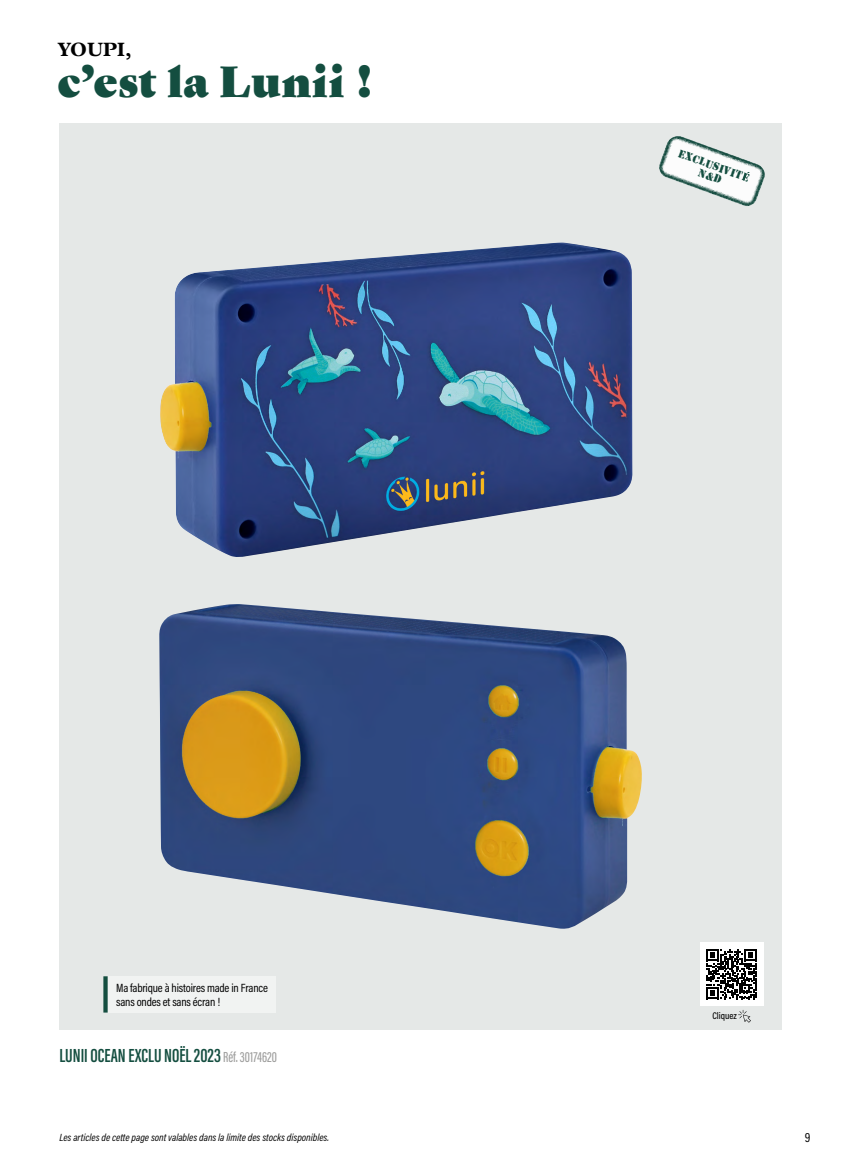
<style>
.page{position:relative;width:842px;height:1170px;background:#fff}
.page>*{position:absolute;margin:0;border:0;box-sizing:border-box;transform-origin:0 0}
._02-TITRE{font:42.15px "Gastromond";letter-spacing:.02em;color:#144e40}
._04-INTITULE_PRODUIT{font:600 19.5px "Acumin Pro Extra Cond";color:#144e40}
._01-SUR_TITRE{font:700 19.2px "Plantin";color:#000}
.t1{font:13.5px "Acumin Pro Cond";color:#000}
.DESCRIPTIF_Produit{font:12px/13.5px "Acumin Pro Cond";letter-spacing:-.015em;color:#000}
.t2{font:700 11.55px/11.1px "Top Secret Without Lines";color:#144e40}
.t3{font:italic 10.5px "Acumin Pro Cond";color:#000}
._01-SUR_TITRE-2{font:500 9.75px "Acumin Pro Cond";color:#000}
.s1{font-weight:500;font-size:15px;color:#9d9d9c}
</style>
<div class="page">
<div style="left:60px;top:123px;width:722px;height:906px;background:#e5e8e7"></div>
<img style="left:160px;top:242px;width:472px;height:315px">
<div style="left:700px;top:942px;width:63px;height:64px;background:#fff"></div>
<svg style="left:706px;top:949px;width:50px;height:50px"></svg>
<svg style="left:738px;top:1010px;width:13px;height:12px"></svg>
<div style="left:108px;top:976px;width:168px;height:36px;background:#f1f3f2"></div>
<div style="left:103px;top:976px;width:5px;height:36px;background:#144e40"></div>
<img style="left:659px;top:136px;width:106px;height:70px">
<svg style="left:742px;top:172px;width:8px;height:10px"></svg>
<img style="left:159px;top:604px;width:483px;height:325px">
<p class="_01-SUR_TITRE" style="left:57px;top:38px;width:76px">YOUPI,</p>
<p class="_02-TITRE" style="left:57px;top:48px;width:317px">c’est la Lunii !</p>
<p class="t2" style="left:705px;top:156px;width:44px;text-indent:-25px;rotate:20deg">exclusivit<br>N&amp;D</p>
<p class="DESCRIPTIF_Produit" style="left:116px;top:980px;width:153px">Ma fabrique à histoires made in France sans ondes et sans écran !</p>
<p class="_04-INTITULE_PRODUIT" style="left:59px;top:1043px;width:219px">LUNII OCEAN EXCLU NOËL 2023 <span class="s1">Réf. 30174620</span></p>
<p class="_01-SUR_TITRE-2" style="left:712px;top:1008px;width:26px">Cliquez</p>
<p class="t3" style="left:60px;top:1130px;width:271px">Les articles de cette page sont valables dans la limite des stocks disponibles.</p>
<p class="t1" style="left:805px;top:1128px;width:7px">9</p>
</div>
